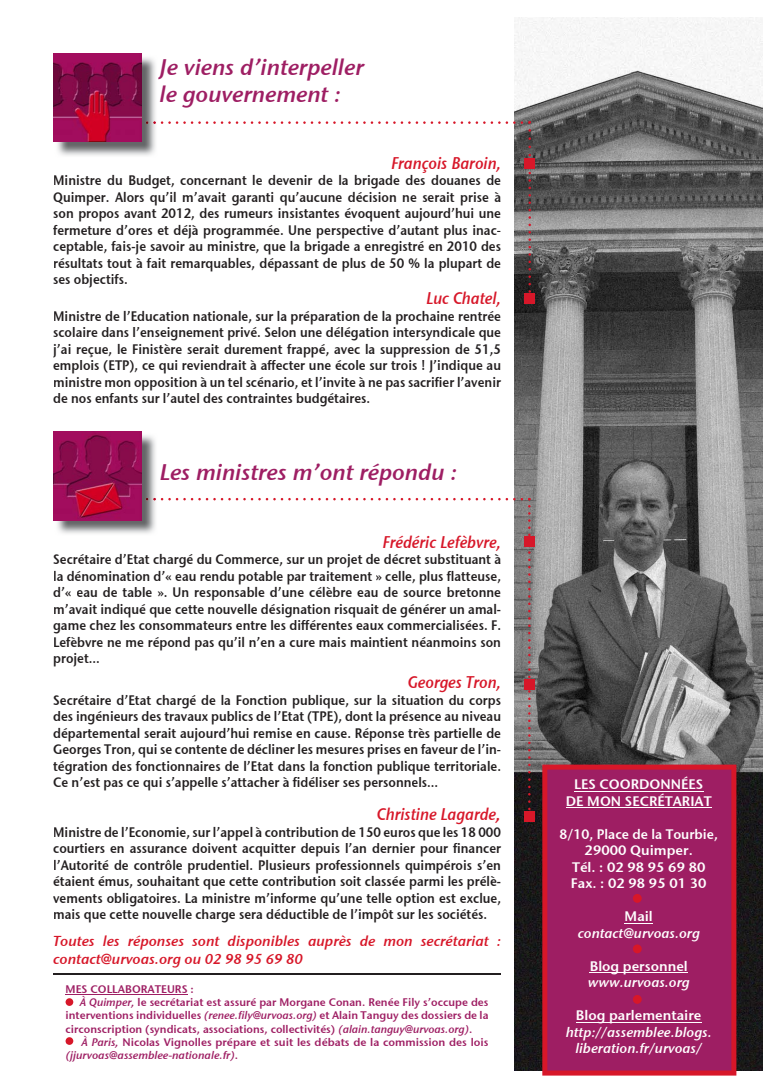
<style>
.page{position:relative;width:780px;height:1088px;background:#fff}
.page>*{position:absolute;margin:0;border:0;box-sizing:border-box;transform-origin:0 0}
.t1{font:22.5px/27px "Stone Sans Sem ITCTT Semi Ita";color:#9e1e63}
.t2{font:16.88px "Stone Sans Sem ITCTT Semi Ita";color:#d71729;scale:.9 1}
.t3{font:14.38px/17.2px "Stone Sans Sem ITCTT Semi Ita";color:#d71729}
.t4{font:13.75px/16.5px "Stone Sans Sem ITCTT Semi";color:#231f20;text-align:justify;scale:.9 1}
.t5{font:13.75px/16.5px "Stone Sans Sem ITCTT Semi Ita";color:#fff;text-align:center}
.t6{font:13.75px/16.5px "Stone Sans Sem ITCTT Semi";color:#fff;text-align:center;scale:.95 1}
.t7{font:13.75px/16.5px "Stone Sans Sem ITCTT Semi";color:#fff;text-align:center}
.t8{font:11px/13.2px "Stone Sans Sem ITCTT Semi";color:#9e1e63;text-align:justify}
.t9{font:11px "Stone Sans Sem ITCTT Semi Ita";color:#9e1e63}
.s1{font-family:"Stone Sans Sem ITCTT Semi Ita"}
.s2{font-family:"Stone Sans Sem ITCTT Semi"}
</style>
<div class="page">
<img style="left:514px;top:18px;width:248px;height:1052px">
<div style="left:524px;top:537px;width:10px;height:10px;background:#d71729"></div>
<div style="left:524px;top:679px;width:10px;height:10px;background:#d71729"></div>
<div style="left:524px;top:811px;width:10px;height:10px;background:#d71729"></div>
<img style="left:57px;top:57px;width:99px;height:99px">
<img style="left:53px;top:53px;width:89px;height:89px">
<svg style="left:542px;top:764px;width:194px;height:311px;background:#a21d5e"></svg>
<hr style="left:574px;top:791px;width:129px;height:1px;background:#fff">
<hr style="left:566px;top:807px;width:145px;height:1px;background:#fff">
<svg style="left:624px;top:923px;width:29px;height:1px"></svg>
<hr style="left:589px;top:972px;width:98px;height:1px;background:#fff">
<hr style="left:576px;top:1022px;width:125px;height:1px;background:#fff">
<hr style="left:66px;top:994px;width:122px;height:1px;background:#9e1e63">
<div style="left:524px;top:158px;width:10px;height:10px;background:#d71729"></div>
<svg style="left:93px;top:121px;width:438px;height:179px"></svg>
<div style="left:524px;top:294px;width:10px;height:10px;background:#d71729"></div>
<img style="left:55px;top:435px;width:101px;height:99px">
<svg style="left:93px;top:498px;width:437px;height:319px"></svg>
<img style="left:53px;top:431px;width:89px;height:89px">
<div style="left:66px;top:998px;width:7px;height:8px;background:#d71729;border-radius:50%"></div>
<div style="left:66px;top:1037px;width:7px;height:8px;background:#d71729;border-radius:50%"></div>
<div style="left:632px;top:894px;width:9px;height:9px;background:#d71729;border-radius:50%"></div>
<div style="left:632px;top:944px;width:9px;height:9px;background:#d71729;border-radius:50%"></div>
<div style="left:632px;top:995px;width:9px;height:9px;background:#d71729;border-radius:50%"></div>
<hr style="left:53px;top:974px;width:448px;height:1px;background:#231f20">
<h1 class="t1" style="left:159px;top:52px;width:206px">Je viens d’interpeller le gouvernement :</h1>
<p class="t2" style="left:391px;top:149px;width:124px">François Baroin,</p>
<p class="t4" style="left:53px;top:171px;width:499px">Ministre du Budget, concernant le devenir de la brigade des douanes de Quimper. Alors qu’il m’avait garanti qu’aucune décision ne serait prise à son propos avant 2012, des rumeurs insistantes évoquent aujourd’hui une fermeture d’ores et déjà programmée. Une perspective d’autant plus inac&shy;ceptable, fais-je savoir au ministre, que la brigade a enregistré en 2010 des résultats tout à fait remarquables, dépassant de plus de 50 % la plupart de ses objectifs.</p>
<p class="t2" style="left:426px;top:285px;width:85px">Luc Chatel,</p>
<p class="t4" style="left:53px;top:307px;width:499px">Ministre de l’Education nationale, sur la préparation de la prochaine rentrée scolaire dans l’enseignement privé. Selon une délégation intersyndicale que j’ai reçue, le Finistère serait durement frappé, avec la suppression de 51,5 emplois (ETP), ce qui reviendrait à affecter une école sur trois ! J’indique au ministre mon opposition à un tel scénario, et l’invite à ne pas sacrifier l’avenir de nos enfants sur l’autel des contraintes budgétaires.</p>
<h1 class="t1" style="left:159px;top:458px;width:299px">Les ministres m’ont répondu :</h1>
<p class="t2" style="left:382px;top:528px;width:133px">Frédéric Lefèbvre,</p>
<p class="t4" style="left:53px;top:550px;width:499px">Secrétaire d’Etat chargé du Commerce, sur un projet de décret substituant à la dénomination d’« eau rendu potable par traitement » celle, plus flatteuse, d’« eau de table ». Un responsable d’une célèbre eau de source bretonne m’avait indiqué que cette nouvelle désignation risquait de générer un amal&shy;game chez les consommateurs entre les différentes eaux commercialisées. F.<br>Lefèbvre ne me répond pas qu’il n’en a cure mais maintient néanmoins son projet…</p>
<p class="t2" style="left:407px;top:669px;width:105px">Georges Tron,</p>
<p class="t4" style="left:53px;top:691px;width:499px">Secrétaire d’Etat chargé de la Fonction publique, sur la situation du corps des ingénieurs des travaux publics de l’Etat (TPE), dont la présence au niveau départemental serait aujourd’hui remise en cause. Réponse très partielle de Georges Tron, qui se contente de décliner les mesures prises en faveur de l’in&shy;tégration des fonctionnaires de l’Etat dans la fonction publique territoriale.<br>Ce n’est pas ce qui s’appelle s’attacher à fidéliser ses personnels…</p>
<p class="t2" style="left:377px;top:800px;width:139px">Christine Lagarde,</p>
<p class="t4" style="left:53px;top:822px;width:499px">Ministre de l’Economie, sur l’appel à contribution de 150 euros que les 18 000 courtiers en assurance doivent acquitter depuis l’an dernier pour financer l’Autorité de contrôle prudentiel. Plusieurs professionnels quimpérois s’en étaient émus, souhaitant que cette contribution soit classée parmi les prélè&shy;vements obligatoires. La ministre m’informe qu’une telle option est exclue, mais que cette nouvelle charge sera déductible de l’impôt sur les sociétés.</p>
<p class="t3" style="left:53px;top:932px;width:449px">Toutes les réponses sont disponibles auprès de mon secrétariat : contact@urvoas.org ou 02 98 95 69 80</p>
<p class="t8" style="left:66px;top:981px;width:130px">MES COLLABORATEURS :</p>
<p class="t8" style="left:66px;top:995px;width:424px">• <span class="s1">À Quimper,</span> le secrétariat est assuré par Morgane Conan. Renée Fily s’occupe des interventions individuelles <span class="s1">(renee.fily@urvoas.org)</span> et Alain Tanguy des dossiers de la circonscription (syndicats, associations, collectivités) <span class="s1">(alain.tanguy@urvoas.org)</span>.</p>
<p class="t8" style="left:66px;top:1034px;width:424px">• <span class="s1">À Paris,</span> Nicolas Vignolles prépare et suit les débats de la commission des lois</p>
<p class="t9" style="left:66px;top:1046px;width:174px">(jjurvoas@assemblee-nationale.fr)<span class="s2">.</span></p>
<p class="t7" style="left:566px;top:775px;width:147px">LES COORDONNÉES<br>DE MON SECRÉTARIAT</p>
<p class="t6" style="left:559px;top:824px;width:168px">8/10, Place de la Tourbie,<br>29000 Quimper.<br>Tél. : 02 98 95 69 80<br>Fax. : 02 98 95 01 30</p>
<p class="t7" style="left:624px;top:907px;width:30px">Mail</p>
<p class="t5" style="left:577px;top:924px;width:124px">contact@urvoas.org</p>
<p class="t7" style="left:589px;top:956px;width:100px">Blog personnel</p>
<p class="t5" style="left:587px;top:973px;width:103px">www.urvoas.org</p>
<p class="t7" style="left:576px;top:1006px;width:127px">Blog parlementaire</p>
<p class="t5" style="left:566px;top:1023px;width:147px">http://assemblee.blogs. liberation.fr/urvoas/</p>
</div>
